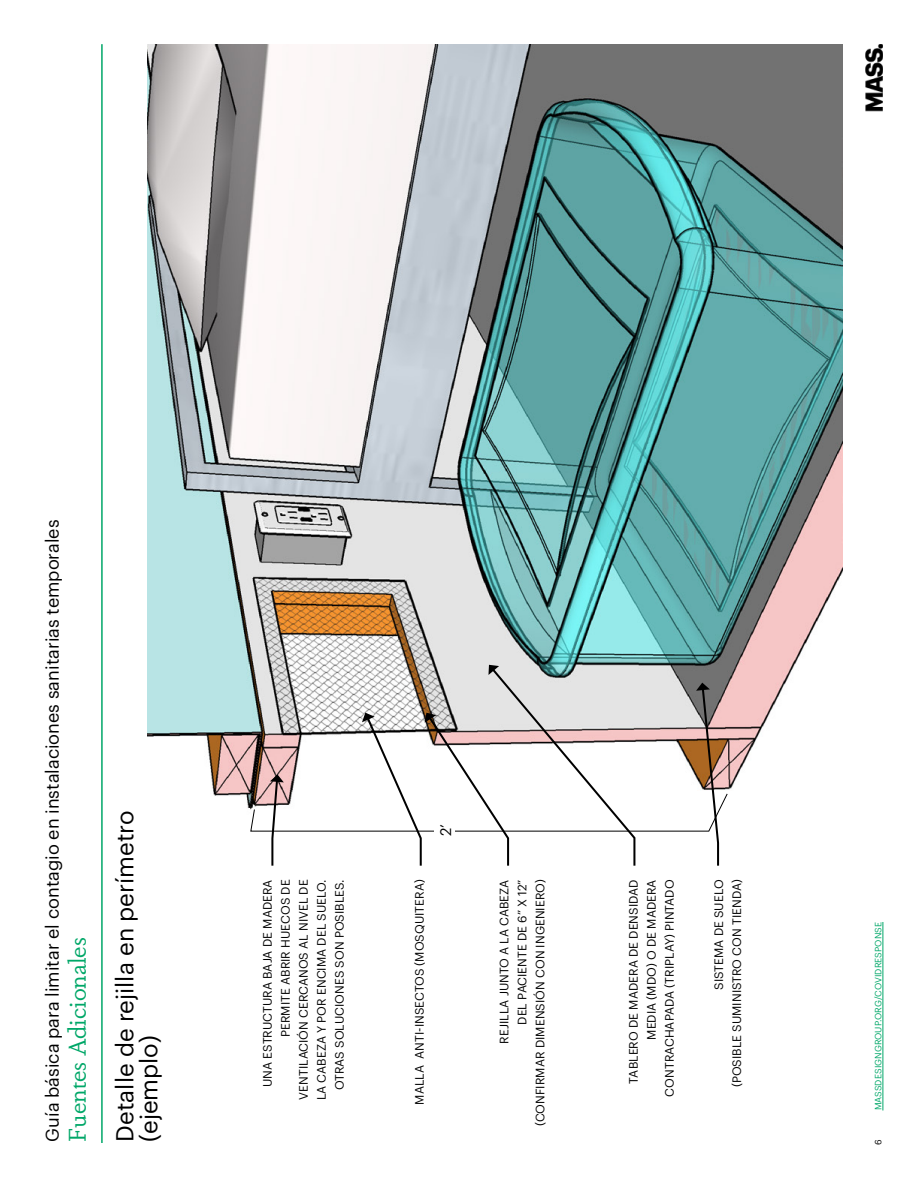
<style>
.page{position:relative;width:918px;height:1188px;background:#fff}
.page>*{position:absolute;margin:0;border:0;box-sizing:border-box;transform-origin:0 0}
.t1{font:24px/24px "Graphik";color:#000}
.t2{font:24px "Dapifer";color:#00a768}
.t3{font:18px "Graphik";color:#000}
.t4{font:15px "Graphik";color:#000}
.t5{font:12px/18px "Graphik";letter-spacing:.005em;color:#000;text-align:right}
.t6{font:9px "Graphik";letter-spacing:.005em;color:#00a768}
.t7{font:9px "Graphik";color:#000}
</style>
<div class="page">
<img style="left:865px;top:44px;width:18px;height:67px">
<hr style="left:883px;top:922px;width:1px;height:188px;background:#00a768">
<hr style="left:101px;top:44px;width:2px;height:1099px;background:#00a768">
<img style="left:147px;top:44px;width:695px;height:764px">
<svg style="left:250px;top:665px;width:478px;height:201px"></svg>
<h2 class="t3" style="left:39px;top:1142px;width:623px;rotate:-90deg">Guía básica para limitar el contagio en instalaciones sanitarias temporales</h2>
<h1 class="t2" style="left:61px;top:1142px;width:205px;rotate:-90deg">Fuentes Adicionales</h1>
<h1 class="t1" style="left:111px;top:1142px;width:332px;rotate:-90deg">Detalle de rejilla en perímetro (ejemplo)</h1>
<p class="t4" style="left:434px;top:836px;width:13px;rotate:-90deg">2’</p>
<p class="t5" style="left:258px;top:1100px;width:222px;rotate:-90deg">UNA ESTRUCTURA BAJA DE MADERA<br>PERMITE ABRIR HUECOS DE<br>VENTILACIÓN CERCANOS AL NIVEL DE<br>LA CABEZA Y POR ENCIMA DEL SUELO.<br>OTRAS SOLUCIONES SON POSIBLES.</p>
<p class="t5" style="left:410px;top:1105px;width:227px;rotate:-90deg">MALLA ANTI-INSECTOS (MOSQUITERA)</p>
<p class="t5" style="left:494px;top:1126px;width:248px;rotate:-90deg">REJILLA JUNTO A LA CABEZA<br>DEL PACIENTE DE 6” X 12”<br>(CONFIRMAR DIMENSIÓN CON INGENIERO)</p>
<p class="t5" style="left:624px;top:1097px;width:219px;rotate:-90deg">TABLERO DE MADERA DE DENSIDAD<br>MEDIA (MDO) O DE MADERA<br>CONTRACHAPADA (TRIPLAY) PINTADO</p>
<p class="t5" style="left:709px;top:1087px;width:209px;rotate:-90deg">SISTEMA DE SUELO<br>(POSIBLE SUMINISTRO CON TIENDA)</p>
<p class="t6" style="left:871px;top:1110px;width:190px;rotate:-90deg">MASSDESIGNGROUP.ORG/COVIDRESPONSE</p>
<p class="t7" style="left:871px;top:1145px;width:7px;rotate:-90deg">6</p>
</div>
